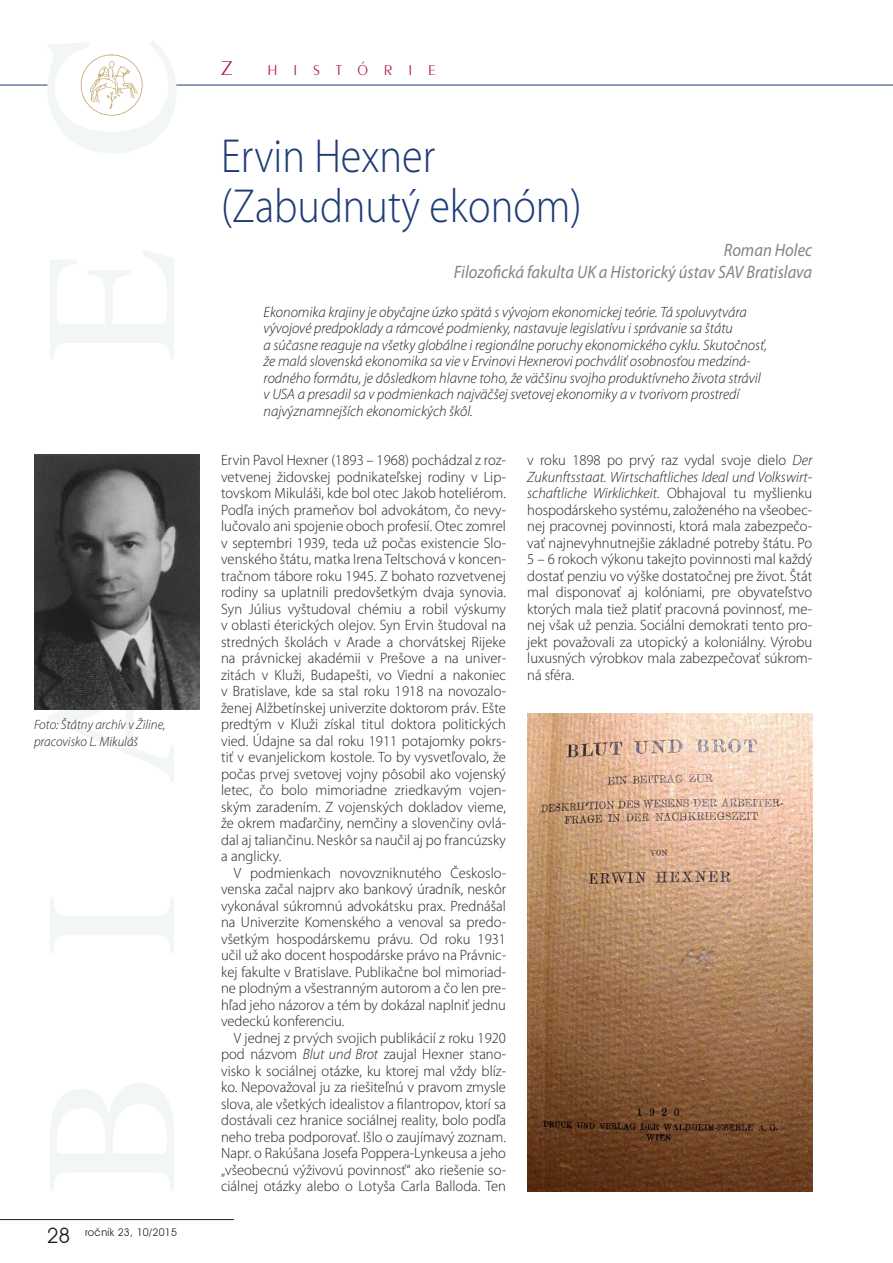
<style>
.page{position:relative;width:893px;height:1263px;background:#fff}
.page>*{position:absolute;margin:0;border:0;box-sizing:border-box;transform-origin:0 0}
.Nadpis_1{font:300 48px "Myriad Pro";color:#1f3c75;scale:.88 1}
.t1{font:21px "Exotc 350 Lt BTCE Light";color:#af1d43}
.autor{font:italic 18px "Myriad Pro";color:#818486;scale:.92 1}
.body_text{font:300 15px/16.5px "Myriad Pro";color:#231f20;text-align:justify}
.abstrakt_SK{font:italic 300 15px/16.5px "Myriad Pro";color:#231f20}
.t2{font:15px "Exotc 350 Lt BTCE Light";letter-spacing:1.06em;color:#af1d43}
.popiska_OBR{font:italic 300 13.5px/16.5px "Myriad Pro";color:#231f20}
.t3{font:10.5px "Avant Garde IT Cby BT";letter-spacing:.03em;color:#231f20}
.s1{font-size:21px}
.s2{font-style:italic}
</style>
<div class="page">
<hr style="left:0;top:85px;width:893px;height:1px;background:#1f3c75">
<hr style="left:0;top:1219px;width:234px;height:1px;background:#231f20">
<div style="left:48px;top:55px;width:128px;height:60px;background:#fff;border-radius:50%"></div>
<img style="left:80px;top:54px;width:63px;height:62px">
<img style="left:527px;top:713px;width:285px;height:478px">
<img style="left:35px;top:454px;width:165px;height:255px">
<p class="popiska_OBR" style="left:34px;top:717px;width:133px">Foto: Štátny archív v Žiline, pracovisko L. Mikuláš</p>
<p class="t3" style="left:47px;top:1226px;width:132px"><span class="s1">28</span> ročník 23, 10/2015</p>
<h2 class="t1" style="left:221px;top:55px;width:13px">Z</h2>
<p class="t2" style="left:268px;top:60px;width:170px">HISTÓRIE</p>
<p class="Nadpis_1" style="left:221px;top:130px;width:245px">Ervin Hexner</p>
<p class="Nadpis_1" style="left:221px;top:179px;width:411px">(Zabudnutý ekonóm)</p>
<p class="autor" style="left:724px;top:239px;width:98px">Roman Holec</p>
<p class="autor" style="left:454px;top:260px;width:391px">Filozofická fakulta UK a Historický ústav SAV Bratislava</p>
<p class="abstrakt_SK" style="left:264px;top:304px;width:505px">Ekonomika krajiny je obyčajne úzko spätá s vývojom ekonomickej teórie. Tá spoluvytvára vývojové predpoklady a rámcové podmienky, nastavuje legislatívu i správanie sa štátu<br>a súčasne reaguje na všetky globálne i regionálne poruchy ekonomického cyklu. Skutočnosť, že malá slovenská ekonomika sa vie v Ervinovi Hexnerovi pochváliť osobnosťou medziná&shy;rodného formátu, je dôsledkom hlavne toho, že väčšinu svojho produktívneho života strávil v USA a presadil sa v podmienkach najväčšej svetovej ekonomiky a v tvorivom prostredí najvýznamnejších ekonomických škôl.</p>
<p class="body_text" style="left:221px;top:452px;width:286px">Ervin Pavol Hexner (1893 – 1968) pochádzal z roz&shy;vetvenej židovskej podnikateľskej rodiny v Lip&shy;tovskom Mikuláši, kde bol otec Jakob hoteliérom.<br>Podľa iných prameňov bol advokátom, čo nevy&shy;lučovalo ani spojenie oboch profesií. Otec zomrel v septembri 1939, teda už počas existencie Slo&shy;venského štátu, matka Irena Teltschová v koncen&shy;tračnom tábore roku 1945. Z bohato rozvetvenej rodiny sa uplatnili predovšetkým dvaja synovia.<br>Syn Július vyštudoval chémiu a robil výskumy v oblasti éterických olejov. Syn Ervin študoval na stredných školách v Arade a chorvátskej Rijeke na právnickej akadémii v Prešove a na univer&shy;zitách v Kluži, Budapešti, vo Viedni a nakoniec v Bratislave, kde sa stal roku 1918 na novozalo&shy;ženej Alžbetínskej univerzite doktorom práv. Ešte predtým v Kluži získal titul doktora politických vied. Údajne sa dal roku 1911 potajomky pokrs&shy;tiť v evanjelickom kostole. To by vysvetľovalo, že počas prvej svetovej vojny pôsobil ako vojenský letec, čo bolo mimoriadne zriedkavým vojen&shy;ským zaradením. Z vojenských dokladov vieme, že okrem maďarčiny, nemčiny a slovenčiny ovlá&shy;dal aj taliančinu. Neskôr sa naučil aj po francúzsky a anglicky.</p>
<p class="body_text" style="left:221px;top:865px;width:286px;text-indent:13px">V podmienkach novovzniknutého Českoslo&shy;venska začal najprv ako bankový úradník, neskôr vykonával súkromnú advokátsku prax. Prednášal na Univerzite Komenského a venoval sa predo&shy;všetkým hospodárskemu právu. Od roku 1931 učil už ako docent hospodárske právo na Právnic&shy;kej fakulte v Bratislave. Publikačne bol mimoriad&shy;ne plodným a všestranným autorom a čo len pre&shy;hľad jeho názorov a tém by dokázal naplniť jednu vedeckú konferenciu.</p>
<p class="body_text" style="left:221px;top:1030px;width:286px;text-indent:13px">V jednej z prvých svojich publikácií z roku 1920 pod názvom <span class="s2">Blut und Brot</span> zaujal Hexner stano&shy;visko k sociálnej otázke, ku ktorej mal vždy blíz&shy;ko. Nepovažoval ju za riešiteľnú v pravom zmysle slova, ale všetkých idealistov a filantropov, ktorí sa dostávali cez hranice sociálnej reality, bolo podľa neho treba podporovať. Išlo o zaujímavý zoznam.<br>Napr. o Rakúšana Josefa Poppera-Lynkeusa a jeho „všeobecnú výživovú povinnosť“ ako riešenie so&shy;ciálnej otázky alebo o Lotyša Carla Balloda. Ten</p>
<p class="body_text" style="left:527px;top:452px;width:286px">v roku 1898 po prvý raz vydal svoje dielo <span class="s2">Der Zukunftsstaat. Wirtschaftliches Ideal und Volkswirt&shy;schaftliche Wirklichkeit</span>. Obhajoval tu myšlienku hospodárskeho systému, založeného na všeobec&shy;nej pracovnej povinnosti, ktorá mala zabezpečo&shy;vať najnevyhnutnejšie základné potreby štátu. Po 5 – 6 rokoch výkonu takejto povinnosti mal každý dostať penziu vo výške dostatočnej pre život. Štát mal disponovať aj kolóniami, pre obyvateľstvo ktorých mala tiež platiť pracovná povinnosť, me&shy;nej však už penzia. Sociálni demokrati tento pro&shy;jekt považovali za utopický a koloniálny. Výrobu luxusných výrobkov mala zabezpečovať súkrom&shy;ná sféra.</p>
</div>
